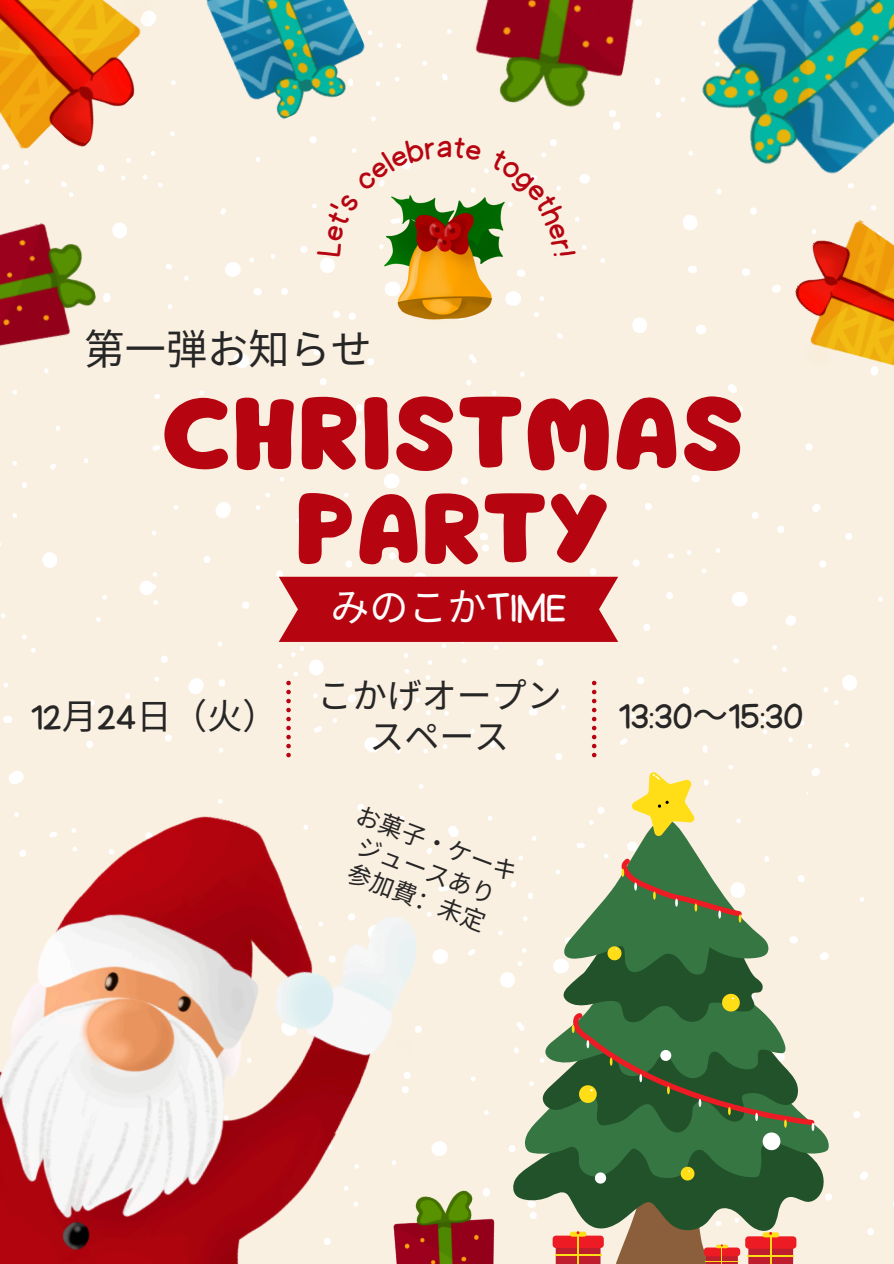
<style>
.page{position:relative;width:894px;height:1264px;background:#fff}
.page>*{position:absolute;margin:0;border:0;box-sizing:border-box;transform-origin:0 0}
.t1{font:89.25px "Mango";letter-spacing:.03em;color:#b60511}
.t2{font:86.85px "Mango";letter-spacing:.03em;color:#b60511}
.t3{font:41.1px "Noto Sans CJ Ksc";color:#272626}
.t4{font:39px "Noto Sans CJ Ksc";color:#fefcfb}
.t5{font:35.55px "Halley";color:#272626}
.t6{font:35.25px "Noto Sans CJ Ksc";color:#272626}
.t7{font:34.95px/41.7px "Noto Sans CJ Ksc";color:#272626;text-align:center}
.t8{font:24.3px "Noto Sans CJ Ksc";color:#272626}
.s1{font-family:"Halley"}
.s2{font-family:"Noto Sans CJ Ksc"}
</style>
<div class="page">
<div style="left:0;top:7px;width:893px;height:668px;background:#faf0e1"></div>
<div style="left:0;top:675px;width:893px;height:588px;background:#faf0e1"></div>
<img style="left:463px;top:0;width:184px;height:124px">
<img style="left:0;top:0;width:192px;height:179px">
<img style="left:674px;top:0;width:219px;height:207px">
<svg style="left:512px;top:771px;width:316px;height:492px;background:#94a382"></svg>
<img style="left:771px;top:208px;width:122px;height:203px">
<img style="left:0;top:769px;width:463px;height:494px">
<img style="left:201px;top:0;width:178px;height:130px">
<img style="left:393px;top:1190px;width:101px;height:73px">
<img style="left:384px;top:195px;width:120px;height:126px">
<svg style="left:278px;top:576px;width:340px;height:66px;background:#ba151f"></svg>
<img style="left:0;top:216px;width:102px;height:137px">
<svg style="left:286px;top:680px;width:5px;height:77px"></svg>
<svg style="left:591px;top:680px;width:5px;height:77px"></svg>
<svg style="left:316px;top:137px;width:166px;height:120px;background:#d7cab1"></svg>
<svg style="left:489px;top:148px;width:87px;height:108px;background:#ebe8d4"></svg>
<p class="t3" style="left:84px;top:317px;width:289px">第一弾お知らせ</p>
<p class="t1" style="left:162px;top:394px;width:583px">CHRISTMAS</p>
<p class="t2" style="left:296px;top:491px;width:314px">PARTY</p>
<p class="t4" style="left:330px;top:575px;width:238px">みのこか<span class="s1">TIME</span></p>
<p class="t7" style="left:317px;top:672px;width:246px">こかげオープンスペース</p>
<p class="t6" style="left:31px;top:688px;width:248px"><span class="s1">12</span>月 <span class="s1">24</span>日（火）</p>
<p class="t5" style="left:618px;top:699px;width:186px">13:30<span class="s2">～</span>15:30</p>
<p class="t8" style="left:364px;top:795px;width:171px;rotate:21deg">お菓子・ケーキ</p>
<p class="t8" style="left:365px;top:826px;width:147px;rotate:21deg">ジュースあり</p>
<p class="t8" style="left:355px;top:853px;width:147px;rotate:21deg">参加費：未定</p>
</div>
